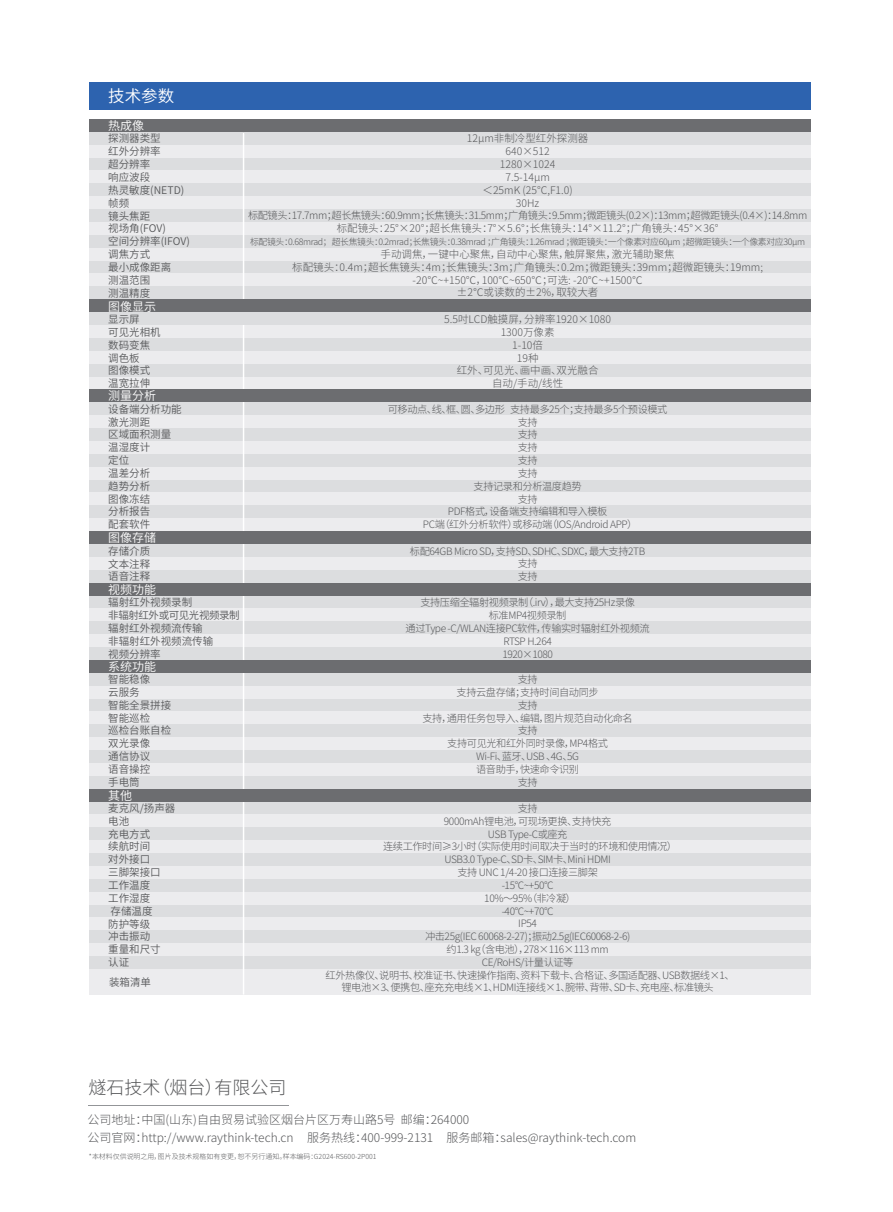
<style>
.page{position:relative;width:893px;height:1212px;background:#fff}
.page>*{position:absolute;margin:0;border:0;box-sizing:border-box;transform-origin:0 0}
.t1{font:300 18px "Source Han Sans CN";color:#57585a}
.t2{font:16.5px "Source Han Sans CN";color:#fff}
.t3{font:300 12px/18px "Source Han Sans CN";color:#57585a}
.t4{font:12px "Source Han Sans CN";color:#fff}
.t5{font:300 10.5px/12.8px "Source Han Sans CN";color:#57585a;text-align:center}
.t6{font:10.5px/12.9px "Source Han Sans CN";color:#57585a}
.t7{font:300 10.2px/12.8px "Source Han Sans CN";letter-spacing:-.04em;color:#57585a;text-align:center}
.t8{font:300 8.85px "Source Han Sans CN";letter-spacing:-.04em;color:#57585a}
.t9{font:300 6.9px "Source Han Sans CN";color:#57585a}
</style>
<div class="page">
<hr style="left:89px;top:1105px;width:200px;height:1px;background:#939598">
<div style="left:89px;top:608px;width:722px;height:13px;background:#ececee"></div>
<div style="left:89px;top:621px;width:722px;height:13px;background:#dcdddf"></div>
<div style="left:89px;top:647px;width:722px;height:13px;background:#dcdddf"></div>
<div style="left:89px;top:673px;width:722px;height:13px;background:#dcdddf"></div>
<div style="left:89px;top:686px;width:722px;height:12px;background:#ececee"></div>
<div style="left:89px;top:698px;width:722px;height:13px;background:#dcdddf"></div>
<div style="left:89px;top:711px;width:722px;height:13px;background:#ececee"></div>
<div style="left:89px;top:724px;width:722px;height:13px;background:#dcdddf"></div>
<div style="left:89px;top:737px;width:722px;height:13px;background:#ececee"></div>
<div style="left:89px;top:750px;width:722px;height:13px;background:#dcdddf"></div>
<div style="left:89px;top:763px;width:722px;height:13px;background:#ececee"></div>
<div style="left:89px;top:776px;width:722px;height:13px;background:#dcdddf"></div>
<div style="left:89px;top:802px;width:722px;height:12px;background:#dcdddf"></div>
<div style="left:89px;top:814px;width:722px;height:13px;background:#ececee"></div>
<div style="left:89px;top:827px;width:722px;height:13px;background:#dcdddf"></div>
<div style="left:89px;top:840px;width:722px;height:13px;background:#ececee"></div>
<div style="left:89px;top:853px;width:722px;height:13px;background:#dcdddf"></div>
<div style="left:89px;top:866px;width:722px;height:13px;background:#ececee"></div>
<div style="left:89px;top:879px;width:722px;height:13px;background:#dcdddf"></div>
<div style="left:89px;top:892px;width:722px;height:13px;background:#ececee"></div>
<div style="left:89px;top:905px;width:722px;height:12px;background:#dcdddf"></div>
<div style="left:89px;top:917px;width:722px;height:13px;background:#ececee"></div>
<div style="left:89px;top:930px;width:722px;height:13px;background:#dcdddf"></div>
<div style="left:89px;top:943px;width:722px;height:13px;background:#ececee"></div>
<div style="left:89px;top:956px;width:722px;height:13px;background:#dcdddf"></div>
<div style="left:89px;top:969px;width:722px;height:25px;background:#ececee"></div>
<div style="left:89px;top:634px;width:722px;height:13px;background:#ececee"></div>
<div style="left:89px;top:82px;width:722px;height:28px;background:#2d63af"></div>
<div style="left:89px;top:132px;width:722px;height:13px;background:#dcdddf"></div>
<div style="left:89px;top:145px;width:722px;height:13px;background:#ececee"></div>
<div style="left:89px;top:158px;width:722px;height:12px;background:#dcdddf"></div>
<div style="left:89px;top:170px;width:722px;height:13px;background:#ececee"></div>
<div style="left:89px;top:183px;width:722px;height:13px;background:#dcdddf"></div>
<div style="left:89px;top:196px;width:722px;height:13px;background:#ececee"></div>
<div style="left:89px;top:209px;width:722px;height:13px;background:#dcdddf"></div>
<div style="left:89px;top:222px;width:722px;height:13px;background:#ececee"></div>
<div style="left:89px;top:235px;width:722px;height:13px;background:#dcdddf"></div>
<div style="left:89px;top:248px;width:722px;height:13px;background:#ececee"></div>
<div style="left:89px;top:261px;width:722px;height:12px;background:#dcdddf"></div>
<div style="left:89px;top:273px;width:722px;height:13px;background:#ececee"></div>
<div style="left:89px;top:325px;width:722px;height:13px;background:#ececee"></div>
<div style="left:89px;top:338px;width:722px;height:13px;background:#dcdddf"></div>
<div style="left:89px;top:364px;width:722px;height:12px;background:#dcdddf"></div>
<div style="left:89px;top:402px;width:722px;height:13px;background:#dcdddf"></div>
<div style="left:89px;top:428px;width:722px;height:13px;background:#dcdddf"></div>
<div style="left:89px;top:441px;width:722px;height:13px;background:#ececee"></div>
<div style="left:89px;top:454px;width:722px;height:13px;background:#dcdddf"></div>
<div style="left:89px;top:467px;width:722px;height:13px;background:#ececee"></div>
<div style="left:89px;top:480px;width:722px;height:12px;background:#dcdddf"></div>
<div style="left:89px;top:492px;width:722px;height:13px;background:#ececee"></div>
<div style="left:89px;top:505px;width:722px;height:13px;background:#dcdddf"></div>
<div style="left:89px;top:518px;width:722px;height:13px;background:#ececee"></div>
<div style="left:89px;top:544px;width:722px;height:13px;background:#dcdddf"></div>
<div style="left:89px;top:557px;width:722px;height:13px;background:#ececee"></div>
<div style="left:89px;top:570px;width:722px;height:13px;background:#dcdddf"></div>
<div style="left:89px;top:595px;width:722px;height:13px;background:#dcdddf"></div>
<div style="left:89px;top:286px;width:722px;height:13px;background:#dcdddf"></div>
<div style="left:89px;top:351px;width:722px;height:13px;background:#ececee"></div>
<div style="left:89px;top:377px;width:722px;height:12px;background:#ececee"></div>
<div style="left:89px;top:415px;width:722px;height:13px;background:#ececee"></div>
<hr style="left:243px;top:133px;width:1px;height:861px;background:#fff">
<div style="left:89px;top:660px;width:722px;height:13px;background:#6c6d70"></div>
<div style="left:89px;top:312px;width:722px;height:13px;background:#dcdddf"></div>
<div style="left:89px;top:119px;width:722px;height:13px;background:#6c6d70"></div>
<div style="left:89px;top:299px;width:722px;height:13px;background:#6c6d70"></div>
<div style="left:89px;top:789px;width:722px;height:13px;background:#6c6d70"></div>
<div style="left:89px;top:531px;width:722px;height:13px;background:#6c6d70"></div>
<div style="left:89px;top:583px;width:722px;height:12px;background:#6c6d70"></div>
<div style="left:89px;top:389px;width:722px;height:13px;background:#6c6d70"></div>
<h2 class="t2" style="left:108px;top:86px;width:67px">技术参数</h2>
<p class="t6" style="left:108px;top:132px;width:83px">探测器类型<br>红外分辨率<br>超分辨率<br>响应波段<br>热灵敏度(NETD)帧频<br>镜头焦距<br>视场角(FOV)<br>空间分辨率(IFOV)调焦方式<br>最小成像距离<br>测温范围<br>测温精度</p>
<p class="t4" style="left:108px;top:119px;width:37px">热成像</p>
<p class="t4" style="left:108px;top:300px;width:49px">图像显示</p>
<p class="t6" style="left:108px;top:313px;width:54px">显示屏<br>可见光相机数码变焦调色板<br>图像模式温宽拉伸</p>
<p class="t4" style="left:108px;top:389px;width:49px">测量分析</p>
<p class="t5" style="left:467px;top:132px;width:123px">12μm非制冷型红外探测器<br>640×512<br>1280×1024<br>7.5-14μm<br>＜25mK (25°C,F1.0)<br>30Hz</p>
<p class="t7" style="left:248px;top:210px;width:561px">标配镜头：17.7mm；超长焦镜头：60.9mm；长焦镜头：31.5mm；广角镜头：9.5mm；微距镜头(0.2×)：13mm；超微距镜头(0.4×)：14.8mm</p>
<p class="t5" style="left:337px;top:222px;width:383px">标配镜头：25°×20°；超长焦镜头：7°×5.6°；长焦镜头：14°×11.2°；广角镜头：45°×36°</p>
<p class="t8" style="left:250px;top:237px;width:557px">标配镜头：0.68mrad；超长焦镜头：0.2mrad；长焦镜头：0.38mrad ；广角镜头：1.26mrad ；微距镜头：一个像素对应60μm ；超微距镜头：一个像素对应30μm</p>
<p class="t5" style="left:292px;top:248px;width:472px">手动调焦，一键中心聚焦，自动中心聚焦，触屏聚焦，激光辅助聚焦<br>标配镜头：0.4m；超长焦镜头：4m；长焦镜头：3m；广角镜头：0.2m；微距镜头：39mm；超微距镜头：19mm; -20℃~+150℃，100℃~650℃；可选: -20℃~+1500℃<br>±2℃或读数的±2%，取较大者</p>
<p class="t5" style="left:444px;top:313px;width:168px">5.5吋LCD触摸屏，分辨率1920×1080<br>1300万像素<br>1-10倍<br>19种<br>红外、可见光、画中画、双光融合<br>自动/手动/线性</p>
<p class="t6" style="left:108px;top:403px;width:75px">设备端分析功能激光测距<br>区域面积测量温湿度计<br>定位<br>温差分析<br>趋势分析<br>图像冻结<br>分析报告<br>配套软件</p>
<p class="t7" style="left:388px;top:403px;width:281px">可移动点、线、框、圆、多边形 支持最多25个；支持最多5个预设模式支持<br>支持<br>支持<br>支持<br>支持<br>支持记录和分析温度趋势<br>支持<br>PDF格式，设备端支持编辑和导入模板<br>PC端（红外分析软件）或移动端（IOS/Android APP）</p>
<p class="t6" style="left:108px;top:545px;width:43px;text-align:justify">存储介质文本注释语音注释</p>
<p class="t7" style="left:410px;top:545px;width:237px">标配64GB Micro SD，支持SD、SDHC、SDXC，最大支持2TB支持<br>支持</p>
<p class="t6" style="left:108px;top:596px;width:133px">辐射红外视频录制<br>非辐射红外或可见光视频录制辐射红外视频流传输<br>非辐射红外视频流传输<br>视频分辨率</p>
<p class="t7" style="left:406px;top:596px;width:246px">支持压缩全辐射视频录制（.irv），最大支持25Hz录像<br>标准MP4视频录制<br>通过Type -C/WLAN连接PC软件，传输实时辐射红外视频流<br>RTSP H.264<br>1920×1080</p>
<p class="t6" style="left:108px;top:673px;width:64px">智能稳像<br>云服务<br>智能全景拼接智能巡检<br>巡检台账自检双光录像<br>通信协议<br>语音操控<br>手电筒</p>
<p class="t4" style="left:108px;top:531px;width:49px">图像存储</p>
<p class="t4" style="left:108px;top:583px;width:49px">视频功能</p>
<p class="t4" style="left:108px;top:659px;width:49px">系统功能</p>
<p class="t7" style="left:422px;top:673px;width:212px">支持<br>支持云盘存储；支持时间自动同步<br>支持<br>支持，通用任务包导入、编辑，图片规范自动化命名支持<br>支持可见光和红外同时录像，MP4格式<br>Wi-Fi、蓝牙、USB 、4G、5G<br>语音助手，快速命令识别<br>支持</p>
<p class="t4" style="left:108px;top:788px;width:25px">其他</p>
<p class="t6" style="left:108px;top:802px;width:69px">麦克风/扬声器电池<br>充电方式<br>续航时间<br>对外接口<br>三脚架接口<br>工作温度<br>工作湿度<br>存储温度<br>防护等级<br>冲击振动<br>重量和尺寸<br>认证</p>
<p class="t7" style="left:326px;top:802px;width:411px">支持<br>9000mAh锂电池，可现场更换、支持快充<br>USB Type-C或座充<br>连续工作时间≥3小时（实际使用时间取决于当时的环境和使用情况）<br>USB3.0 Type-C、SD卡、SIM卡、Mini HDMI<br>支持 UNC 1/4-20 接口连接三脚架<br>-15°C~+50°C<br>10%～95%（非冷凝）<br>-40°C~+70°C<br>IP54<br>冲击25g(IEC 60068-2-27)；振动2.5g(IEC60068-2-6)<br>约1.3 kg（含电池），278×116×113 mm<br>CE/RoHS/计量认证等<br>红外热像仪、说明书、校准证书、快速操作指南、资料下载卡、合格证、多国适配器、USB数据线×1、锂电池×3、便携包、座充充电线×1、HDMI连接线×1、腕带、背带、SD卡、充电座、标准镜头</p>
<p class="t6" style="left:109px;top:975px;width:43px">装箱清单</p>
<h1 class="t1" style="left:89px;top:1077px;width:200px">燧石技术（烟台）有限公司</h1>
<p class="t3" style="left:87px;top:1111px;width:550px">公司地址：中国(山东)自由贸易试验区烟台片区万寿山路5号 邮编：264000<br>公司官网：http://www.raythink-tech.cn 服务热线：400-999-2131 服务邮箱：sales@raythink-tech.com</p>
<p class="t9" style="left:89px;top:1153px;width:289px">*本材料仅供说明之用，图片及技术规格如有变更，恕不另行通知。样本编码：G2024-RS600-2P001</p>
</div>
